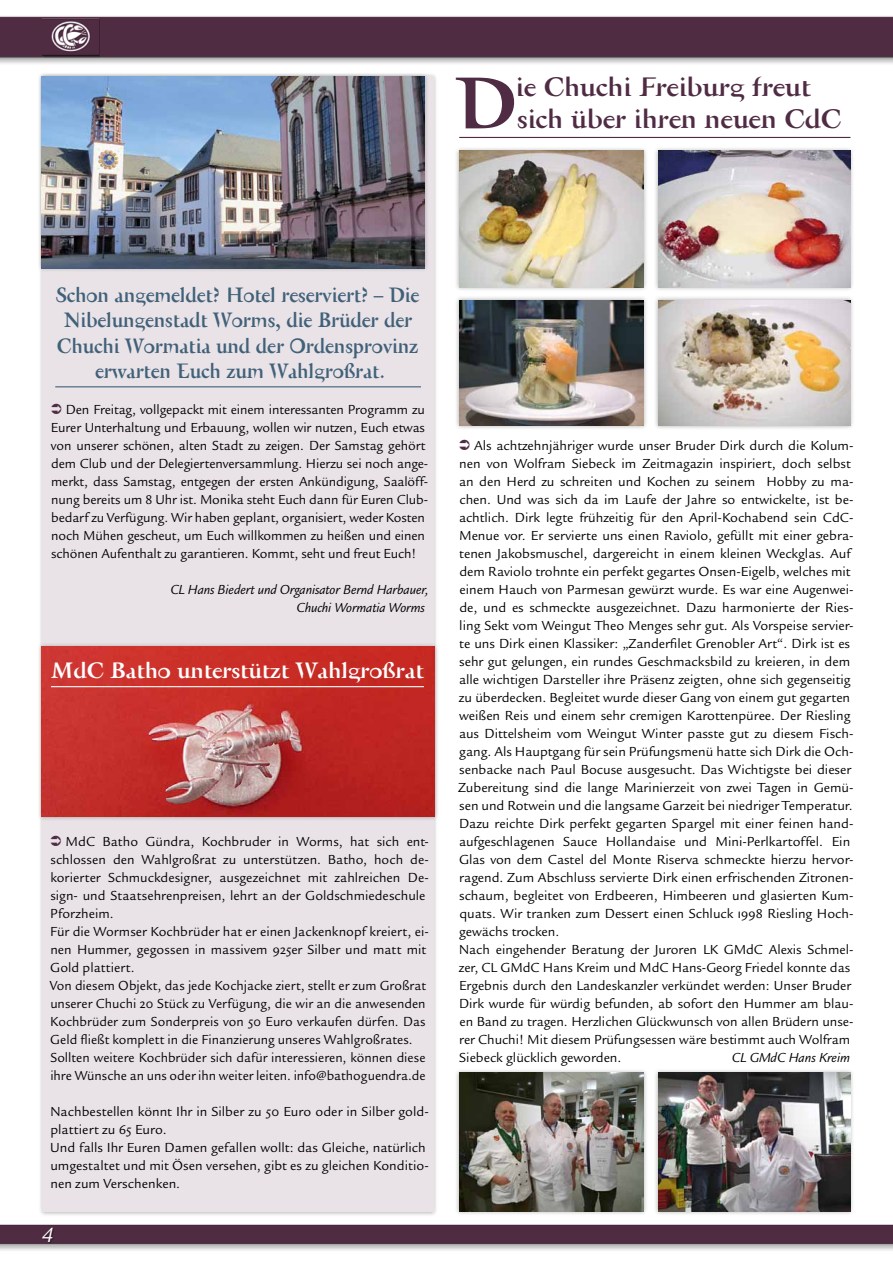
<style>
.page{position:relative;width:893px;height:1263px;background:#fff}
.page>*{position:absolute;margin:0;border:0;box-sizing:border-box;transform-origin:0 0}
.HL{font:700 74.7px "AF Retrospecta";color:#4f2c43}
.HL-2{font:700 27px/32.4px "AF Retrospecta";letter-spacing:-.01em;color:#4f2c43}
.HL-3{font:700 22.5px "AF Retrospecta";letter-spacing:-.01em;color:#fff}
.HL-4{font:italic 22.5px "Legacy San ITC";color:#fff}
.Zwischentitel___HL_k{font:700 21px/25.2px "AF Retrospecta";letter-spacing:-.01em;color:#416179;text-align:center;scale:.92 1}
.fliess{font:14.25px/18px "Legacy San ITC Book OS";color:#000}
.fliess-2{font:14.25px/18px "Legacy San ITC Book OS";color:#000;text-align:justify;scale:.96 1}
.fliess-3{font:italic 14.25px/18px "Legacy San ITC";letter-spacing:-.005em;color:#000;text-align:right}
</style>
<div class="page">
<hr style="left:459px;top:137px;width:391px;height:1px;background:#4f2c43">
<div style="left:38px;top:72px;width:401px;height:1145px;background:#000;opacity:.3"></div>
<div style="left:43px;top:77px;width:391px;height:1135px;background:#e9e3e8"></div>
<hr style="left:55px;top:386px;width:366px;height:1px;background:#416179">
<div style="left:37px;top:642px;width:402px;height:179px;background:#000;opacity:.3"></div>
<img style="left:42px;top:646px;width:392px;height:170px">
<hr style="left:51px;top:686px;width:373px;height:1px;background:#fff">
<div style="left:37px;top:72px;width:392px;height:201px;background:#000;opacity:.3"></div>
<img style="left:42px;top:77px;width:383px;height:191px">
<div style="left:455px;top:146px;width:193px;height:146px;background:#000;opacity:.3"></div>
<img style="left:459px;top:151px;width:185px;height:136px">
<div style="left:654px;top:146px;width:201px;height:146px;background:#000;opacity:.3"></div>
<img style="left:658px;top:151px;width:192px;height:136px">
<div style="left:455px;top:1068px;width:193px;height:148px;background:#000;opacity:.3"></div>
<img style="left:459px;top:1073px;width:185px;height:138px">
<div style="left:654px;top:1068px;width:201px;height:148px;background:#000;opacity:.3"></div>
<img style="left:658px;top:1073px;width:192px;height:138px">
<div style="left:455px;top:295px;width:193px;height:135px;background:#000;opacity:.3"></div>
<img style="left:459px;top:300px;width:185px;height:126px">
<div style="left:654px;top:295px;width:201px;height:135px;background:#000;opacity:.3"></div>
<img style="left:658px;top:300px;width:192px;height:126px">
<img style="left:0;top:16px;width:893px;height:48px">
<div style="left:0;top:1225px;width:893px;height:27px;background:#efefef"></div>
<img style="left:0;top:1224px;width:893px;height:25px">
<div style="left:43px;top:19px;width:57px;height:39px;background:#502b43"></div>
<img style="left:43px;top:16px;width:55px;height:48px">
<div style="left:43px;top:1228px;width:12px;height:16px;background:#000;opacity:.4"></div>
<p class="HL" style="left:454px;top:54px;width:64px">D</p>
<p class="HL-2" style="left:516px;top:70px;width:327px">ie Chuchi Freiburg freut sich über ihren neuen CdC</p>
<p class="Zwischentitel___HL_k" style="left:56px;top:282px;width:397px">Schon angemeldet? Hotel reserviert? – Die Nibelungenstadt Worms, die Brüder der Chuchi Wormatia und der Ordensprovinz erwarten Euch zum Wahlgroßrat.</p>
<p class="fliess" style="left:51px;top:401px;width:379px;text-indent:15px">Den Freitag, vollgepackt mit einem interessanten Programm zu Eurer Unterhaltung und Erbauung, wollen wir nutzen, Euch etwas von unserer schönen, alten Stadt zu zeigen. Der Samstag gehört dem Club und der Delegiertenversammlung. Hierzu sei noch ange&shy;merkt, dass Samstag, entgegen der ersten Ankündigung, Saalöff&shy;nung bereits um 8 Uhr ist. Monika steht Euch dann für Euren Club&shy;bedarf zu Verfügung. Wir haben geplant, organisiert, weder Kosten noch Mühen gescheut, um Euch willkommen zu heißen und einen schönen Aufenthalt zu garantieren. Kommt, seht und freut Euch!</p>
<p class="fliess-3" style="left:170px;top:581px;width:260px">CL Hans Biedert und Organisator Bernd Harbauer,<br>Chuchi Wormatia Worms</p>
<p class="HL-3" style="left:51px;top:655px;width:374px">MdC Batho unterstützt Wahlgroßrat</p>
<p class="fliess" style="left:50px;top:833px;width:380px;text-indent:15px">MdC Batho Gündra, Kochbruder in Worms, hat sich ent&shy;schlossen den Wahlgroßrat zu unterstützen. Batho, hoch de&shy;korierter Schmuckdesigner, ausgezeichnet mit zahlreichen De&shy;sign- und Staatsehrenpreisen, lehrt an der Goldschmiedeschule Pforzheim.</p>
<p class="fliess" style="left:50px;top:923px;width:380px">Für die Wormser Kochbrüder hat er einen Jackenknopf kreiert, ei&shy;nen Hummer, gegossen in massivem 925er Silber und matt mit<br>Gold plattiert.</p>
<p class="fliess-2" style="left:50px;top:977px;width:393px">Von diesem Objekt, das jede Kochjacke ziert, stellt er zum Großrat unserer Chuchi 20 Stück zu Verfügung, die wir an die anwesenden Kochbrüder zum Sonderpreis von 50 Euro verkaufen dürfen. Das Geld fließt komplett in die Finanzierung unseres Wahlgroßrates.</p>
<p class="fliess-2" style="left:50px;top:1049px;width:392px">Sollten weitere Kochbrüder sich dafür interessieren, können diese ihre Wünsche an uns oder ihn weiter leiten. info@bathoguendra.de</p>
<p class="fliess" style="left:50px;top:1103px;width:380px">Nachbestellen könnt Ihr in Silber zu 50 Euro oder in Silber gold&shy;plattiert zu 65 Euro.</p>
<p class="fliess" style="left:50px;top:1139px;width:380px">Und falls Ihr Euren Damen gefallen wollt: das Gleiche, natürlich umgestaltet und mit Ösen versehen, gibt es zu gleichen Konditio&shy;nen zum Verschenken.</p>
<p class="HL-4" style="left:42px;top:1223px;width:13px">4</p>
<p class="fliess" style="left:458px;top:437px;width:397px;text-indent:16px">Als achtzehnjähriger wurde unser Bruder Dirk durch die Kolum&shy;nen von Wolfram Siebeck im Zeitmagazin inspiriert, doch selbst an den Herd zu schreiten und Kochen zu seinem Hobby zu ma&shy;chen. Und was sich da im Laufe der Jahre so entwickelte, ist be&shy;achtlich. Dirk legte frühzeitig für den April-Kochabend sein CdC-Menue vor. Er servierte uns einen Raviolo, gefüllt mit einer gebra&shy;tenen Jakobsmuschel, dargereicht in einem kleinen Weckglas. Auf dem Raviolo trohnte ein perfekt gegartes Onsen-Eigelb, welches mit einem Hauch von Parmesan gewürzt wurde. Es war eine Augenwei&shy;de, und es schmeckte ausgezeichnet. Dazu harmonierte der Ries&shy;ling Sekt vom Weingut Theo Menges sehr gut. Als Vorspeise servier&shy;te uns Dirk einen Klassiker: „Zanderfilet Grenobler Art“. Dirk ist es sehr gut gelungen, ein rundes Geschmacksbild zu kreieren, in dem alle wichtigen Darsteller ihre Präsenz zeigten, ohne sich gegenseitig zu überdecken. Begleitet wurde dieser Gang von einem gut gegarten weißen Reis und einem sehr cremigen Karottenpüree. Der Riesling aus Dittelsheim vom Weingut Winter passte gut zu diesem Fisch&shy;gang. Als Hauptgang für sein Prüfungsmenü hatte sich Dirk die Och&shy;senbacke nach Paul Bocuse ausgesucht. Das Wichtigste bei dieser Zubereitung sind die lange Marinierzeit von zwei Tagen in Gemü&shy;sen und Rotwein und die langsame Garzeit bei niedriger Temperatur.<br>Dazu reichte Dirk perfekt gegarten Spargel mit einer feinen hand&shy;aufgeschlagenen Sauce Hollandaise und Mini-Perlkartoffel. Ein Glas von dem Castel del Monte Riserva schmeckte hierzu hervor&shy;ragend. Zum Abschluss servierte Dirk einen erfrischenden Zitronen&shy;schaum, begleitet von Erdbeeren, Himbeeren und glasierten Kum&shy;quats. Wir tranken zum Dessert einen Schluck 1998 Riesling Hoch&shy;gewächs trocken.</p>
<p class="fliess" style="left:459px;top:941px;width:396px">Nach eingehender Beratung der Juroren LK GMdC Alexis Schmel&shy;zer, CL GMdC Hans Kreim und MdC Hans-Georg Friedel konnte das Ergebnis durch den Landeskanzler verkündet werden: Unser Bruder Dirk wurde für würdig befunden, ab sofort den Hummer am blau&shy;en Band zu tragen. Herzlichen Glückwunsch von allen Brüdern unse&shy;rer Chuchi! Mit diesem Prüfungsessen wäre bestimmt auch Wolfram Siebeck glücklich geworden.</p>
<p class="fliess-3" style="left:732px;top:1049px;width:120px">CL GMdC Hans Kreim</p>
</div>
